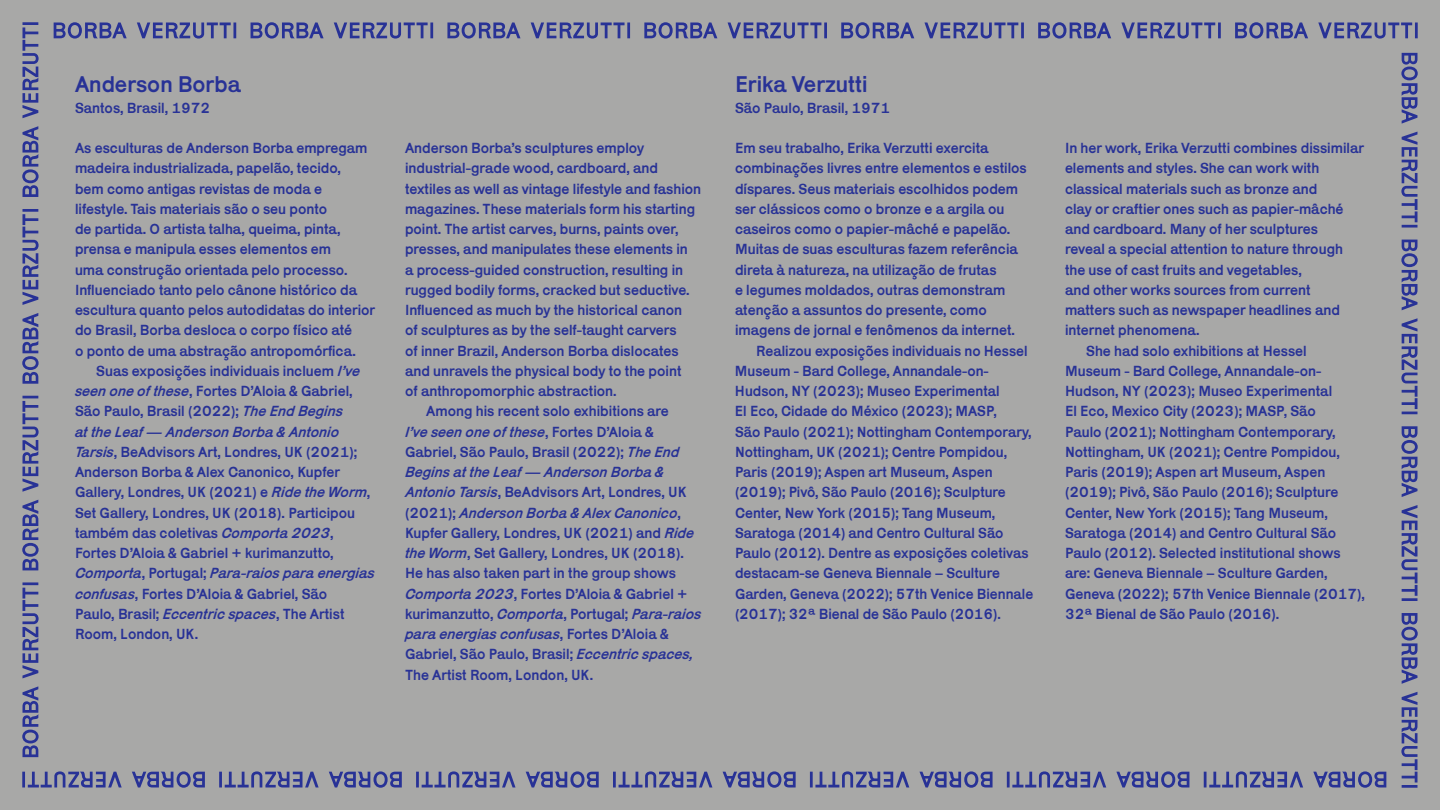
<style>
.page{position:relative;width:1440px;height:810px;background:#a8a8a7}
.page>*{position:absolute;margin:0;border:0;box-sizing:border-box;transform-origin:0 0}
.t1{font:23.25px "Karrik";color:#283296}
.t2{font:15px/20.2px "Karrik";color:#283296}
.t3{font:italic 15px "Karrik";color:#283296}
.s1{font-style:italic}
.s2{font-style:normal}
</style>
<div class="page">
<svg style="left:54px;top:22px;width:1364px;height:17px"></svg>
<svg style="left:22px;top:771px;width:1364px;height:17px"></svg>
<svg style="left:1401px;top:53px;width:17px;height:735px"></svg>
<svg style="left:22px;top:22px;width:17px;height:735px"></svg>
<h1 class="t1" style="left:75px;top:65px;width:167px">Anderson Borba</h1>
<p class="t2" style="left:75px;top:96px;width:137px">Santos, Brasil, 1972</p>
<p class="t2" style="left:75px;top:137px;width:302px">As esculturas de Anderson Borba empregam madeira industrializada, papelão, tecido,<br>bem como antigas revistas de moda e lifestyle. Tais materiais são o seu ponto<br>de partida. O artista talha, queima, pinta, prensa e manipula esses elementos em<br>uma construção orientada pelo processo.<br>Influenciado tanto pelo cânone histórico da escultura quanto pelos autodidatas do interior do Brasil, Borba desloca o corpo físico até<br>o ponto de uma abstração antropomórfica.</p>
<p class="t2" style="left:75px;top:359px;width:301px;text-indent:21px">Suas exposições individuais incluem <span class="s1">I’ve seen one of these</span>, Fortes D’Aloia &amp; Gabriel, São Paulo, Brasil (2022); <span class="s1">The End Begins<br>at the Leaf — Anderson Borba &amp; Antonio Tarsis</span>, BeAdvisors Art, Londres, UK (2021); Anderson Borba &amp; Alex Canonico, Kupfer Gallery, Londres, UK (2021) e <span class="s1">Ride the Worm</span>, Set Gallery, Londres, UK (2018). Participou também das coletivas <span class="s1">Comporta 2023</span>, Fortes D’Aloia &amp; Gabriel + kurimanzutto, <span class="s1">Comporta</span>, Portugal; <span class="s1">Para-raios para energias confusas</span>, Fortes D’Aloia &amp; Gabriel, São<br>Paulo, Brasil; <span class="s1">Eccentric spaces</span>, The Artist Room, London, UK.</p>
<p class="t2" style="left:405px;top:137px;width:241px">Anderson Borba’s sculptures employ</p>
<p class="t2" style="left:405px;top:157px;width:255px">industrial-grade wood, cardboard, and</p>
<p class="t2" style="left:405px;top:177px;width:298px">textiles as well as vintage lifestyle and fashion</p>
<p class="t2" style="left:405px;top:197px;width:292px">magazines. These materials form his starting</p>
<p class="t2" style="left:405px;top:218px;width:275px">point. The artist carves, burns, paints over,</p>
<p class="t2" style="left:405px;top:238px;width:284px">presses, and manipulates these elements in</p>
<p class="t2" style="left:405px;top:258px;width:280px">a process-guided construction, resulting in</p>
<p class="t2" style="left:405px;top:278px;width:286px">rugged bodily forms, cracked but seductive.</p>
<p class="t2" style="left:405px;top:299px;width:279px">Influenced as much by the historical canon</p>
<p class="t2" style="left:405px;top:319px;width:273px">of sculptures as by the self-taught carvers</p>
<p class="t2" style="left:405px;top:339px;width:275px">of inner Brazil, Anderson Borba dislocates</p>
<p class="t2" style="left:405px;top:359px;width:278px">and unravels the physical body to the point</p>
<p class="t2" style="left:405px;top:380px;width:213px">of anthropomorphic abstraction.</p>
<p class="t2" style="left:426px;top:400px;width:244px">Among his recent solo exhibitions are</p>
<p class="t3" style="left:405px;top:419px;width:250px">I’ve seen one of these<span class="s2">, Fortes D’Aloia &amp;</span></p>
<p class="t2" style="left:405px;top:440px;width:276px">Gabriel, São Paulo, Brasil (2022); <span class="s1">The End</span></p>
<p class="t3" style="left:405px;top:460px;width:260px">Begins at the Leaf — Anderson Borba &amp;</p>
<p class="t2" style="left:405px;top:481px;width:283px"><span class="s1">Antonio Tarsis</span>, BeAdvisors Art, Londres, UK</p>
<p class="t3" style="left:405px;top:500px;width:277px"><span class="s2">(2021);</span> Anderson Borba &amp; Alex Canonico<span class="s2">,</span></p>
<p class="t2" style="left:405px;top:521px;width:291px">Kupfer Gallery, Londres, UK (2021) and <span class="s1">Ride</span></p>
<p class="t2" style="left:405px;top:542px;width:281px"><span class="s1">the Worm</span>, Set Gallery, Londres, UK (2018).</p>
<p class="t2" style="left:405px;top:562px;width:273px">He has also taken part in the group shows</p>
<p class="t2" style="left:405px;top:582px;width:284px"><span class="s1">Comporta 2023</span>, Fortes D’Aloia &amp; Gabriel +</p>
<p class="t2" style="left:405px;top:602px;width:298px">kurimanzutto, <span class="s1">Comporta</span>, Portugal; <span class="s1">Para-raios</span></p>
<p class="t3" style="left:405px;top:622px;width:265px">para energias confusas<span class="s2">, Fortes D’Aloia &amp;</span></p>
<p class="t2" style="left:405px;top:643px;width:290px">Gabriel, São Paulo, Brasil; <span class="s1">Eccentric spaces,</span></p>
<p class="t2" style="left:405px;top:663px;width:190px">The Artist Room, London, UK.</p>
<h1 class="t1" style="left:735px;top:65px;width:134px">Erika Verzutti</h1>
<p class="t2" style="left:735px;top:96px;width:157px">São Paulo, Brasil, 1971</p>
<p class="t2" style="left:735px;top:137px;width:255px">Em seu trabalho, Erika Verzutti exercita</p>
<p class="t2" style="left:735px;top:157px;width:293px">combinações livres entre elementos e estilos</p>
<p class="t2" style="left:735px;top:177px;width:285px">díspares. Seus materiais escolhidos podem</p>
<p class="t2" style="left:735px;top:197px;width:271px">ser clássicos como o bronze e a argila ou</p>
<p class="t2" style="left:735px;top:218px;width:277px">caseiros como o papier-mâché e papelão.</p>
<p class="t2" style="left:735px;top:238px;width:284px">Muitas de suas esculturas fazem referência</p>
<p class="t2" style="left:735px;top:258px;width:263px">direta à natureza, na utilização de frutas</p>
<p class="t2" style="left:735px;top:278px;width:272px">e legumes moldados, outras demonstram</p>
<p class="t2" style="left:735px;top:299px;width:253px">atenção a assuntos do presente, como</p>
<p class="t2" style="left:735px;top:319px;width:282px">imagens de jornal e fenômenos da internet.</p>
<p class="t2" style="left:756px;top:339px;width:273px">Realizou exposições individuais no Hessel</p>
<p class="t2" style="left:735px;top:359px;width:255px">Museum - Bard College, Annandale-on-</p>
<p class="t2" style="left:735px;top:380px;width:266px">Hudson, NY (2023); Museo Experimental</p>
<p class="t2" style="left:735px;top:400px;width:263px">El Eco, Cidade do México (2023); MASP,</p>
<p class="t2" style="left:735px;top:420px;width:298px">São Paulo (2021); Nottingham Contemporary,</p>
<p class="t2" style="left:735px;top:440px;width:274px">Nottingham, UK (2021); Centre Pompidou,</p>
<p class="t2" style="left:735px;top:461px;width:259px">Paris (2019); Aspen art Museum, Aspen</p>
<p class="t2" style="left:735px;top:481px;width:272px">(2019); Pivô, São Paulo (2016); Sculpture</p>
<p class="t2" style="left:735px;top:501px;width:262px">Center, New York (2015); Tang Museum,</p>
<p class="t2" style="left:735px;top:521px;width:270px">Saratoga (2014) and Centro Cultural São</p>
<p class="t2" style="left:735px;top:542px;width:295px">Paulo (2012). Dentre as exposições coletivas</p>
<p class="t2" style="left:735px;top:562px;width:267px">destacam-se Geneva Biennale – Sculture</p>
<p class="t2" style="left:735px;top:582px;width:300px">Garden, Geneva (2022); 57th Venice Biennale</p>
<p class="t2" style="left:735px;top:602px;width:267px">(2017); 32ª Bienal de São Paulo (2016).</p>
<p class="t2" style="left:1065px;top:137px;width:301px">In her work, Erika Verzutti combines dissimilar</p>
<p class="t2" style="left:1065px;top:157px;width:256px">elements and styles. She can work with</p>
<p class="t2" style="left:1065px;top:177px;width:254px">classical materials such as bronze and</p>
<p class="t2" style="left:1065px;top:197px;width:280px">clay or craftier ones such as papier-mâché</p>
<p class="t2" style="left:1065px;top:218px;width:255px">and cardboard. Many of her sculptures</p>
<p class="t2" style="left:1065px;top:238px;width:279px">reveal a special attention to nature through</p>
<p class="t2" style="left:1065px;top:258px;width:238px">the use of cast fruits and vegetables,</p>
<p class="t2" style="left:1065px;top:278px;width:247px">and other works sources from current</p>
<p class="t2" style="left:1065px;top:299px;width:276px">matters such as newspaper headlines and</p>
<p class="t2" style="left:1065px;top:319px;width:136px">internet phenomena.</p>
<p class="t2" style="left:1086px;top:339px;width:222px">She had solo exhibitions at Hessel</p>
<p class="t2" style="left:1065px;top:359px;width:258px">Museum - Bard College, Annandale-on-</p>
<p class="t2" style="left:1065px;top:380px;width:269px">Hudson, NY (2023); Museo Experimental</p>
<p class="t2" style="left:1065px;top:400px;width:253px">El Eco, Mexico City (2023); MASP, São</p>
<p class="t2" style="left:1065px;top:420px;width:272px">Paulo (2021); Nottingham Contemporary,</p>
<p class="t2" style="left:1065px;top:440px;width:276px">Nottingham, UK (2021); Centre Pompidou,</p>
<p class="t2" style="left:1065px;top:461px;width:262px">Paris (2019); Aspen art Museum, Aspen</p>
<p class="t2" style="left:1065px;top:481px;width:275px">(2019); Pivô, São Paulo (2016); Sculpture</p>
<p class="t2" style="left:1065px;top:501px;width:264px">Center, New York (2015); Tang Museum,</p>
<p class="t2" style="left:1065px;top:521px;width:273px">Saratoga (2014) and Centro Cultural São</p>
<p class="t2" style="left:1065px;top:542px;width:277px">Paulo (2012). Selected institutional shows</p>
<p class="t2" style="left:1065px;top:562px;width:264px">are: Geneva Biennale – Sculture Garden,</p>
<p class="t2" style="left:1065px;top:582px;width:302px">Geneva (2022); 57th Venice Biennale (2017),</p>
<p class="t2" style="left:1065px;top:602px;width:216px">32ª Bienal de São Paulo (2016).</p>
</div>
